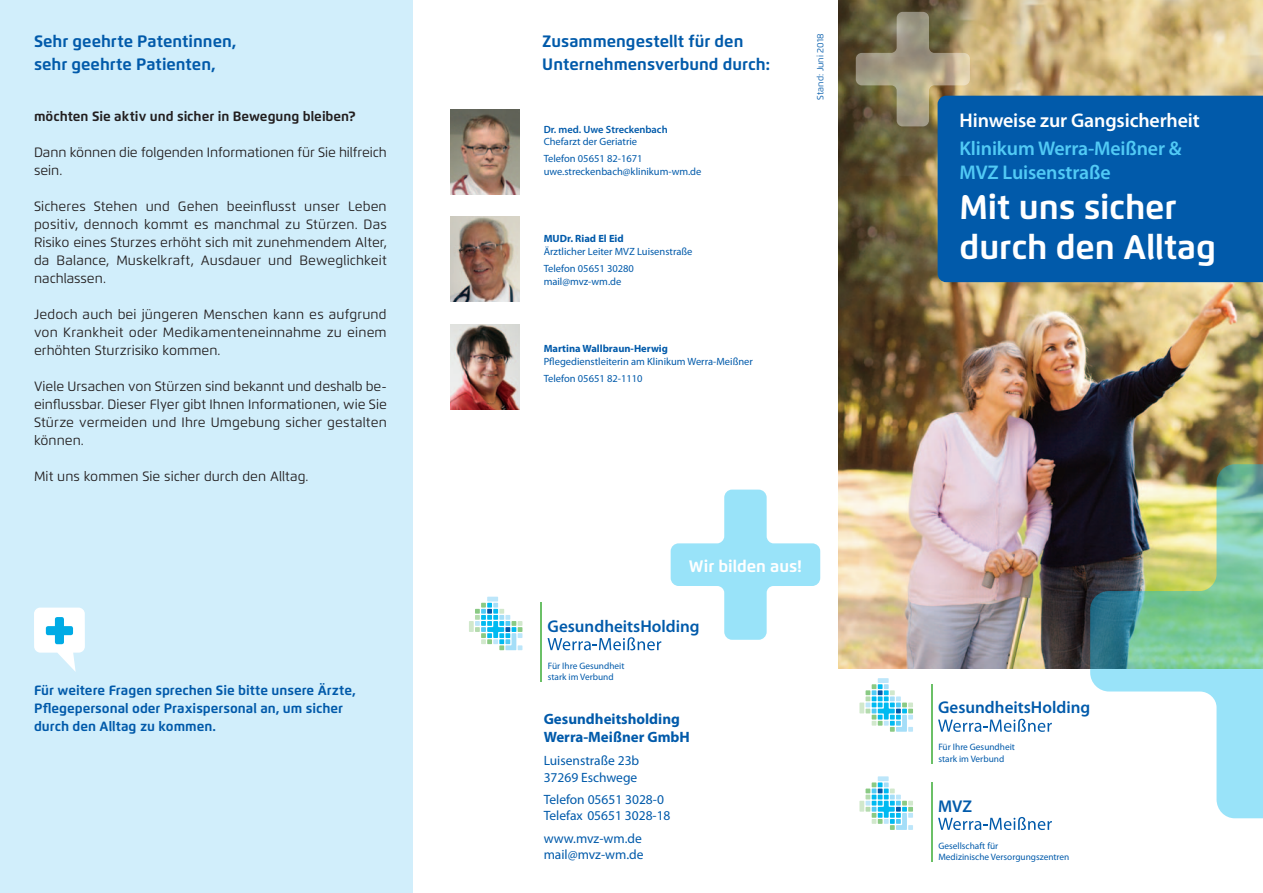
<style>
.page{position:relative;width:1263px;height:893px;background:#fff}
.page>*{position:absolute;margin:0;border:0;box-sizing:border-box;transform-origin:0 0}
.t1{font:700 34.05px/39.8px "Flexo";letter-spacing:-.005em;color:#fff}
.t2{font:600 19.8px "Myriad Pro";letter-spacing:-.01em;color:#51caf5}
.t3{font:600 19.8px "Myriad Pro";letter-spacing:-.01em;color:#fff}
.t4{font:600 17.1px "Myriad Pro";color:#015aaa}
.t5{font:700 16.65px "Flexo";color:#fff}
.t6{font:700 16.5px/22.5px "Flexo";color:#015aaa}
.t7{font:700 15px/18px "Myriad Pro";color:#015aaa}
.t8{font:13.5px/18px "Flexo";color:#231f20;text-align:justify}
.t9{font:700 13.5px/18px "Flexo";color:#015aaa}
.t10{font:13.5px/16.2px "Myriad Pro";color:#015aaa}
.t11{font:700 13.5px "Flexo";color:#231f20}
.t12{font:10.5px "Myriad Pro";color:#015aaa}
.t13{font:600 10.5px/12.6px "Myriad Pro";color:#015aaa}
.t14{font:700 10.5px "Myriad Pro";color:#015aaa}
.t15{font:9.3px/11.2px "Myriad Pro";color:#015aaa}
.t16{font:9px "Flexo";color:#015aaa}
.s1{font-weight:400}
</style>
<div class="page">
<img style="left:838px;top:0;width:425px;height:668px">
<img style="left:1090px;top:464px;width:173px;height:354px">
<svg style="left:856px;top:12px;width:114px;height:114px;background:#918768"></svg>
<div style="left:0;top:0;width:412px;height:893px;background:#d1eefb"></div>
<svg style="left:671px;top:490px;width:149px;height:150px"></svg>
<svg style="left:34px;top:608px;width:51px;height:64px"></svg>
<div style="left:55px;top:617px;width:9px;height:27px;background:#00abe5;border-radius:2px"></div>
<div style="left:46px;top:626px;width:27px;height:9px;background:#00abe5;border-radius:2px"></div>
<hr style="left:931px;top:782px;width:1px;height:80px;background:#6bc067">
<svg style="left:938px;top:817px;width:114px;height:13px"></svg>
<div style="left:859px;top:801px;width:5px;height:11px;background:#d1e8cc"></div>
<div style="left:878px;top:776px;width:11px;height:5px;background:#bce6fa"></div>
<svg style="left:865px;top:782px;width:48px;height:48px"></svg>
<hr style="left:931px;top:684px;width:1px;height:79px;background:#6bc067">
<svg style="left:938px;top:719px;width:114px;height:13px"></svg>
<div style="left:859px;top:702px;width:5px;height:11px;background:#d1e8cc"></div>
<div style="left:878px;top:678px;width:11px;height:5px;background:#bce6fa"></div>
<svg style="left:865px;top:684px;width:48px;height:48px"></svg>
<div style="left:937px;top:96px;width:326px;height:186px;background:#015aaa"></div>
<hr style="left:541px;top:603px;width:1px;height:79px;background:#6bc067">
<svg style="left:547px;top:637px;width:114px;height:13px"></svg>
<div style="left:469px;top:621px;width:5px;height:11px;background:#d1e8cc"></div>
<hr style="left:487px;top:597px;width:11px;height:4px;background:#bce6fa">
<svg style="left:475px;top:603px;width:47px;height:47px"></svg>
<img style="left:450px;top:110px;width:69px;height:84px">
<img style="left:450px;top:217px;width:69px;height:85px">
<img style="left:450px;top:324px;width:69px;height:85px">
<p class="t6" style="left:34px;top:31px;width:204px">Sehr geehrte Patentinnen, sehr geehrte Patienten,</p>
<p class="t11" style="left:34px;top:110px;width:323px">möchten Sie aktiv und sicher in Bewegung bleiben?</p>
<p class="t8" style="left:34px;top:144px;width:354px">Dann können die folgenden Informationen für Sie hilfreich sein.</p>
<p class="t8" style="left:34px;top:198px;width:354px">Sicheres Stehen und Gehen beeinflusst unser Leben positiv, dennoch kommt es manchmal zu Stürzen. Das Risiko eines Sturzes erhöht sich mit zunehmendem Alter, da Balance, Muskelkraft, Ausdauer und Beweglichkeit nachlassen.</p>
<p class="t8" style="left:34px;top:306px;width:354px">Jedoch auch bei jüngeren Menschen kann es aufgrund von Krankheit oder Medikamenteneinnahme zu einem erhöhten Sturzrisiko kommen.</p>
<p class="t8" style="left:34px;top:378px;width:354px">Viele Ursachen von Stürzen sind bekannt und deshalb be&shy;einflussbar. Dieser Flyer gibt Ihnen Informationen, wie Sie Stürze vermeiden und Ihre Umgebung sicher gestalten können.</p>
<p class="t8" style="left:34px;top:468px;width:276px">Mit uns kommen Sie sicher durch den Alltag.</p>
<p class="t9" style="left:34px;top:682px;width:323px">Für weitere Fragen sprechen Sie bitte unsere Ärzte,<br>Pflegepersonal oder Praxispersonal an, um sicher durch den Alltag zu kommen.</p>
<p class="t6" style="left:542px;top:31px;width:230px">Zusammengestellt für den<br>Unternehmensverbund durch:</p>
<p class="t13" style="left:544px;top:124px;width:125px">Dr. med. Uwe Streckenbach<br><span class="s1">Chefarzt der Geriatrie</span></p>
<p class="t12" style="left:544px;top:155px;width:100px">Telefon 05651 82-1671</p>
<p class="t12" style="left:544px;top:167px;width:159px">uwe.streckenbach@klinikum-wm.de</p>
<p class="t14" style="left:544px;top:235px;width:82px">MUDr. Riad El Eid</p>
<p class="t12" style="left:544px;top:248px;width:150px">Ärztlicher Leiter MVZ Luisenstraße</p>
<p class="t12" style="left:544px;top:264px;width:92px">Telefon 05651 30280</p>
<p class="t12" style="left:544px;top:277px;width:79px">mail@mvz-wm.de</p>
<p class="t14" style="left:544px;top:345px;width:126px">Martina Wallbraun-Herwig</p>
<p class="t12" style="left:544px;top:358px;width:211px">Pflegedienstleiterin am Klinikum Werra-Meißner</p>
<p class="t12" style="left:544px;top:374px;width:100px">Telefon 05651 82-1110</p>
<p class="t16" style="left:817px;top:100px;width:68px;rotate:-90deg">Stand: Juni 2018</p>
<p class="t5" style="left:689px;top:558px;width:115px">Wir bilden aus!</p>
<p class="t4" style="left:547px;top:618px;width:154px">GesundheitsHolding</p>
<p class="t15" style="left:548px;top:661px;width:78px">Für Ihre Gesundheit stark im Verbund</p>
<p class="t7" style="left:544px;top:711px;width:148px">Gesundheitsholding<br>Werra-Meißner GmbH</p>
<p class="t10" style="left:544px;top:754px;width:97px">Luisenstraße 23b<br>37269 Eschwege</p>
<p class="t10" style="left:544px;top:793px;width:128px">Telefon 05651 3028-0<br>Telefax 05651 3028-18</p>
<p class="t10" style="left:544px;top:831px;width:101px">www.mvz-wm.de mail@mvz-wm.de</p>
<p class="t3" style="left:959px;top:113px;width:242px">Hinweise zur Gangsicherheit</p>
<p class="t2" style="left:959px;top:141px;width:224px">Klinikum Werra-Meißner &amp;</p>
<p class="t2" style="left:959px;top:165px;width:152px">MVZ Luisenstraße</p>
<p class="t1" style="left:959px;top:189px;width:258px">Mit uns sicher durch den Alltag</p>
<p class="t4" style="left:938px;top:699px;width:154px">GesundheitsHolding</p>
<p class="t15" style="left:938px;top:742px;width:78px">Für Ihre Gesundheit stark im Verbund</p>
<p class="t4" style="left:938px;top:797px;width:36px">MVZ</p>
<p class="t15" style="left:938px;top:840px;width:132px">Gesellschaft für<br>Medizinische Versorgungszentren</p>
</div>
